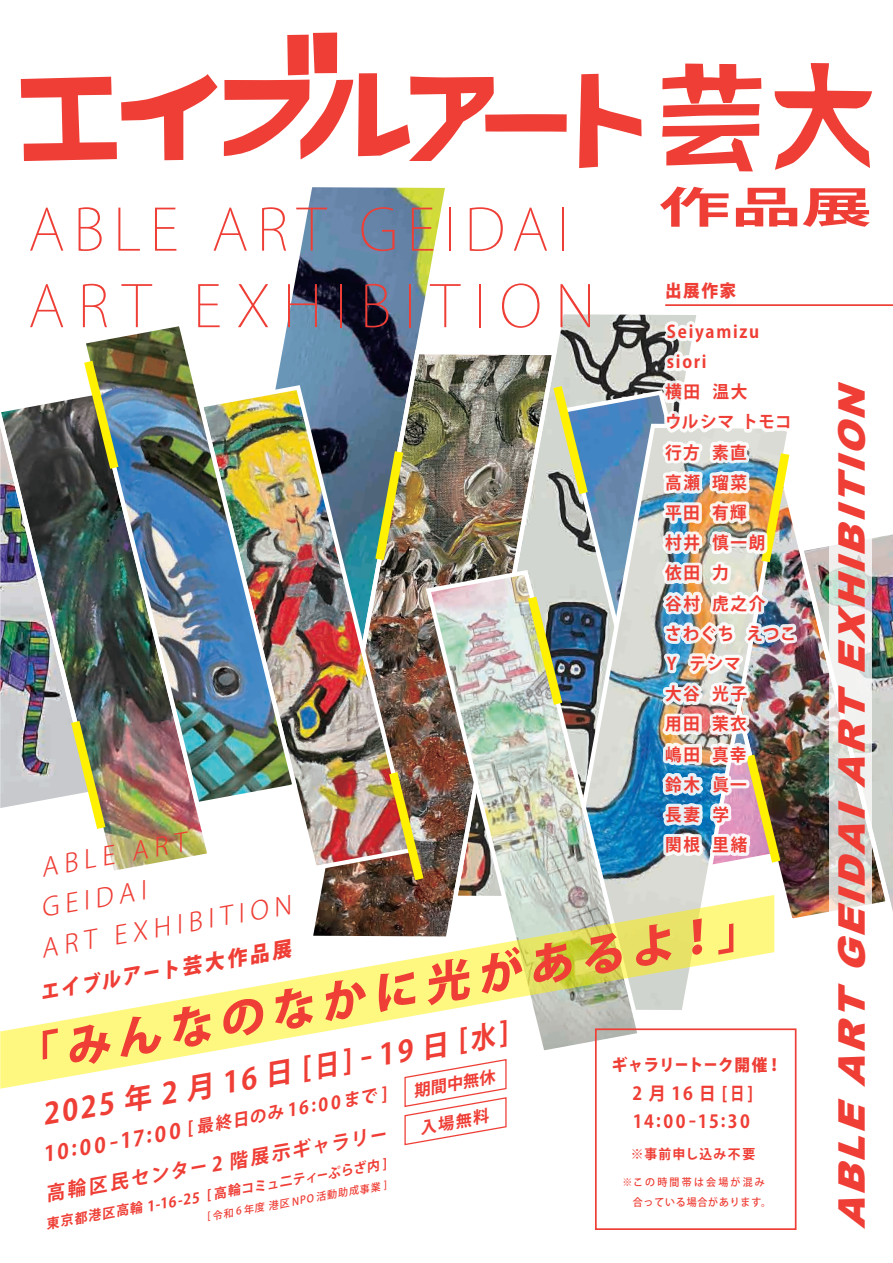
<style>
.page{position:relative;width:893px;height:1263px;background:#fff}
.page>*{position:absolute;margin:0;border:0;box-sizing:border-box;transform-origin:0 0}
.t1{font:200 57px/76.5px "Koz Go Pro";letter-spacing:.22em;color:#ee3e35}
.t2{font:italic 800 44.25px "Koz Go Pro";color:#ee3e35}
.t3{font:700 42.75px "Koz Go Pro";color:#ee3e35;scale:1.66 1}
.t4{font:italic 900 36.6px "Arial";color:#ee3e35;scale:1.06 1}
.t5{font:italic 700 28.8px "Koz Go Pro";color:#ee3e35}
.t6{font:italic 300 25.05px/39.9px "Koz Go Pro";color:#ee3e35}
.t7{font:italic 700 20.7px "Koz Go Pro";color:#ee3e35}
.t8{font:italic 800 20.7px "Koz Go Pro";color:#ee3e35;scale:.91 1}
.t9{font:italic 700 19.2px "Koz Go Pro";color:#ee3e35}
.t10{font:700 18px/27.8px "Koz Go Pro";letter-spacing:.15em;color:#ee3e35;scale:.95 1}
.t11{font:700 17.25px/30.2px "Koz Go Pro";letter-spacing:.095em;color:#ee3e35;scale:.96 1}
.t12{font:800 17.25px "Koz Go Pro";color:#ee3e35;scale:.96 1}
.t13{font:800 16.5px "Koz Go Pro";letter-spacing:.025em;color:#ee3e35;scale:.95 1}
.t14{font:italic 700 16.2px "Koz Go Pro";color:#ee3e35}
.t15{font:700 13.5px "Koz Go Pro";letter-spacing:.105em;color:#ee3e35;scale:.95 1}
.t16{font:italic 700 13.35px "Koz Go Pro";color:#ee3e35}
.t17{font:500 10.5px/19.5px "Koz Go Pro";letter-spacing:.08em;color:#ee3e35;scale:.95 1}
.t18{font:italic 500 10.35px "Koz Go Pro";color:#ee3e35}
.s1{font-size:17.7px}
.s2{font-size:16.95px}
.s3{font-size:14.1px}
</style>
<div class="page">
<svg style="left:557px;top:314px;width:139px;height:74px;background:#a1a29e"></svg>
<img style="left:320px;top:348px;width:239px;height:547px">
<img style="left:106px;top:809px;width:90px;height:62px">
<img style="left:0;top:398px;width:78px;height:410px">
<img style="left:796px;top:534px;width:96px;height:384px">
<img style="left:288px;top:187px;width:165px;height:576px">
<svg style="left:594px;top:388px;width:68px;height:34px;background:#708fb0"></svg>
<img style="left:196px;top:383px;width:221px;height:490px">
<img style="left:78px;top:319px;width:222px;height:490px">
<img style="left:541px;top:422px;width:254px;height:530px">
<img style="left:423px;top:567px;width:222px;height:328px">
<svg style="left:0;top:895px;width:774px;height:194px"></svg>
<svg style="left:404px;top:1058px;width:103px;height:88px"></svg>
<svg style="left:830px;top:534px;width:42px;height:384px"></svg>
<div style="left:595px;top:1028px;width:201px;height:202px;border:2px solid #ee3e35"></div>
<svg style="left:662px;top:64px;width:99px;height:53px"></svg>
<svg style="left:662px;top:124px;width:97px;height:47px"></svg>
<svg style="left:775px;top:63px;width:97px;height:107px"></svg>
<svg style="left:21px;top:74px;width:197px;height:87px"></svg>
<svg style="left:579px;top:74px;width:63px;height:94px"></svg>
<svg style="left:224px;top:33px;width:343px;height:128px"></svg>
<img style="left:370px;top:442px;width:39px;height:127px">
<img style="left:65px;top:712px;width:47px;height:126px">
<img style="left:78px;top:351px;width:47px;height:127px">
<img style="left:383px;top:763px;width:47px;height:126px">
<img style="left:522px;top:587px;width:46px;height:127px">
<svg style="left:547px;top:377px;width:47px;height:126px;background:#adbba2"></svg>
<img style="left:662px;top:319px;width:139px;height:553px">
<hr style="left:665px;top:304px;width:228px;height:2px;background:#ee3e35">
<h3 class="t3" style="left:659px;top:180px;width:130px">作品展</h3>
<h1 class="t1" style="left:28px;top:191px;width:569px">ABLE ART GEIDAI<br>ART EXHIBITION</h1>
<p class="t12" style="left:665px;top:280px;width:75px">出展作家</p>
<p class="t11" style="left:665px;top:318px;width:138px">Seiyamizu siori<br>横田 温大<br>ウルシマ トモコ行方 素直<br>高瀬 瑠菜<br>平田 有輝<br>村井 慎一朗<br>依田 力<br>谷村 虎之介<br>さわぐち えつこ<br>Y テシマ<br>大谷 光子<br>用田 茉衣<br>嶋田 真幸<br>鈴木 眞一<br>長妻 学<br>関根 里緒</p>
<h3 class="t4" style="left:824px;top:1229px;width:812px;rotate:-90deg">ABLE ART GEIDAIART EXHIBITION</h3>
<h3 class="t6" style="left:24px;top:850px;width:255px;text-indent:14px;rotate:-10deg">ABLE ART<br>GEIDAI<br>ART EXHIBITION</h3>
<h2 class="t2" style="left:7px;top:1030px;width:760px;rotate:-10deg">「みんなのなかに光があるよ！」</h2>
<p class="t8" style="left:37px;top:979px;width:282px;rotate:-10deg">エイブルアート芸大作品展</p>
<h3 class="t5" style="left:39px;top:1097px;width:474px;rotate:-10deg">2025 年 2 月16日 [日] -19日 [水]</h3>
<p class="t13" style="left:612px;top:1054px;width:181px">ギャラリートーク開催！</p>
<p class="t14" style="left:412px;top:1080px;width:84px;rotate:-10deg">期間中無休</p>
<p class="t14" style="left:418px;top:1117px;width:71px;rotate:-10deg">入場無料</p>
<p class="t10" style="left:632px;top:1081px;width:129px">2月16日[日]<br>14:00-15:30</p>
<p class="t7" style="left:40px;top:1142px;width:350px;rotate:-10deg">10:00-17:00 <span class="s1">[</span> <span class="s2">最終日のみ</span><span class="s1">16</span><sup>:</sup><span class="s1">00</span><span class="s2">まで</span> <span class="s1">]</span></p>
<p class="t9" style="left:43px;top:1182px;width:347px;rotate:-10deg">高輪区民センター 2 階展示ギャラリー</p>
<p class="t15" style="left:631px;top:1145px;width:132px">※事前申し込み不要</p>
<p class="t16" style="left:44px;top:1215px;width:347px;rotate:-10deg">東京都港区高輪 <span class="s3">1-16-25</span> [ 高輪コミュ二ティーぷらざ内 ]</p>
<p class="t18" style="left:206px;top:1210px;width:184px;rotate:-10deg">[ 令和 6 年度 港区 NPO 活動助成事業 ]</p>
<p class="t17" style="left:633px;top:1173px;width:147px;text-indent:-11px">※この時間帯は会場が混み合っている場合があります。</p>
</div>
